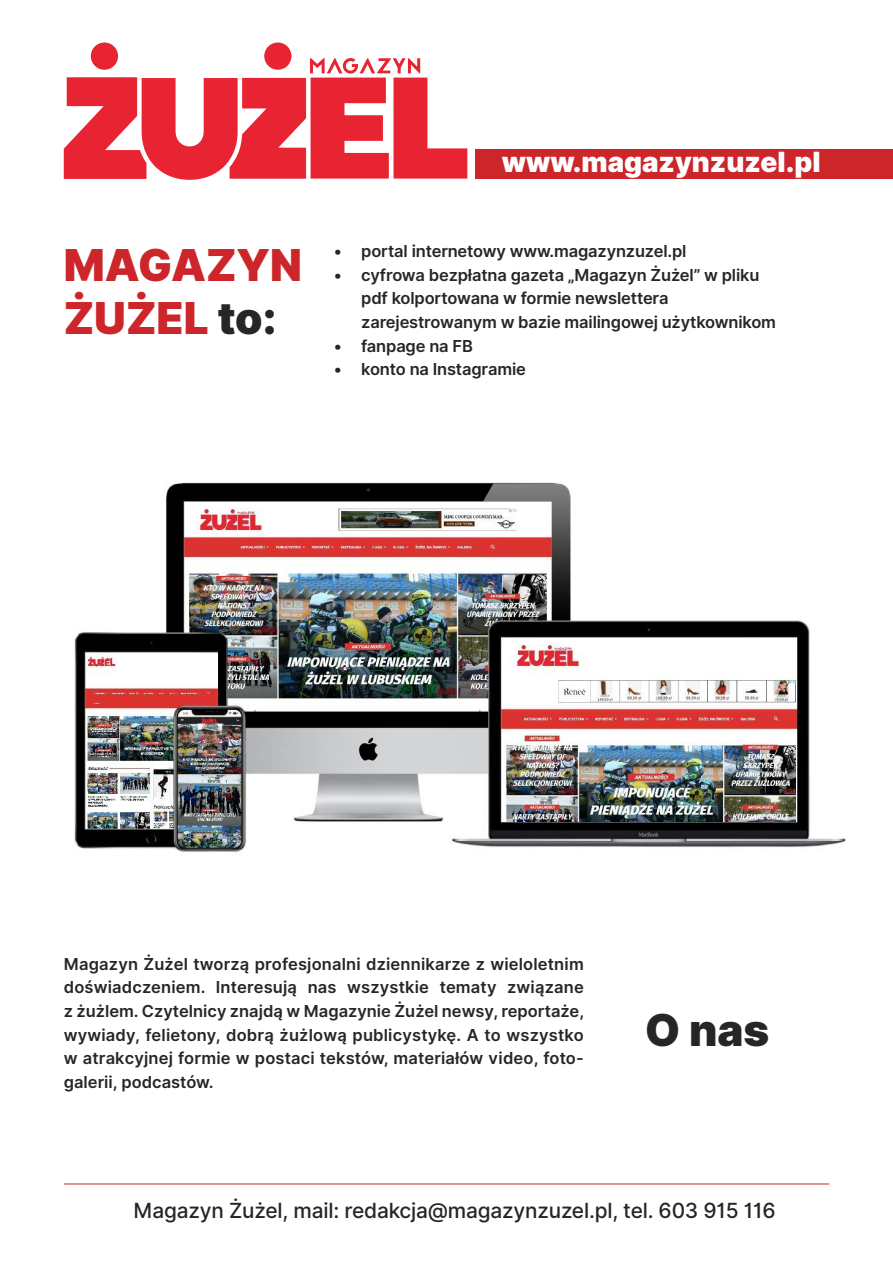
<style>
.page{position:relative;width:893px;height:1263px;background:#fff}
.page>*{position:absolute;margin:0;border:0;box-sizing:border-box;transform-origin:0 0}
.t1{font:900 43.95px/52.8px "Inter";color:#cc262b}
.t2{font:900 43.95px "Inter";color:#272627}
.t3{font:900 27.9px "Inter";color:#fff}
.t4{font:500 20.85px "Inter";letter-spacing:-.01em;color:#272627}
.t5{font:600 16.5px/23.7px "Inter";letter-spacing:-.01em;color:#272627}
.s1{color:#272627}
</style>
<div class="page">
<hr style="left:64px;top:1183px;width:765px;height:1px;background:#cc262b">
<div style="left:91px;top:43px;width:27px;height:27px;background:#e82433;border-radius:50%"></div>
<div style="left:264px;top:43px;width:27px;height:27px;background:#e82433;border-radius:50%"></div>
<svg style="left:64px;top:58px;width:403px;height:122px"></svg>
<img style="left:74px;top:482px;width:772px;height:370px">
<div style="left:475px;top:149px;width:418px;height:29px;background:#cc262b"></div>
<h2 class="t3" style="left:502px;top:146px;width:320px">www.magazynzuzel.pl</h2>
<h1 class="t1" style="left:64px;top:239px;width:240px">MAGAZYN<br>ŻUŻEL <span class="s1">to:</span></h1>
<p class="t5" style="left:334px;top:239px;width:354px">• portal internetowy www.magazynzuzel.pl</p>
<p class="t5" style="left:361px;top:263px;width:416px;text-indent:-27px">• cyfrowa bezpłatna gazeta „Magazyn Żużel” w pliku pdf kolportowana w formie newslettera zarejestrowanym w bazie mailingowej użytkownikom</p>
<p class="t5" style="left:334px;top:334px;width:140px">• fanpage na FB</p>
<p class="t5" style="left:334px;top:358px;width:193px">• konto na Instagramie</p>
<p class="t5" style="left:64px;top:952px;width:522px;text-align:justify">Magazyn Żużel tworzą profesjonalni dziennikarze z wieloletnim doświadczeniem. Interesują nas wszystkie tematy związane z żużlem. Czytelnicy znajdą w Magazynie Żużel newsy, reportaże, wywiady, felietony, dobrą żużlową publicystykę. A to wszystko w atrakcyjnej formie w postaci tekstów, materiałów video, foto&shy;galerii, podcastów.</p>
<h1 class="t2" style="left:645px;top:1005px;width:125px">O nas</h1>
<p class="t4" style="left:134px;top:1198px;width:644px">Magazyn Żużel, mail: redakcja@magazynzuzel.pl, tel. 603 915 116</p>
</div>
